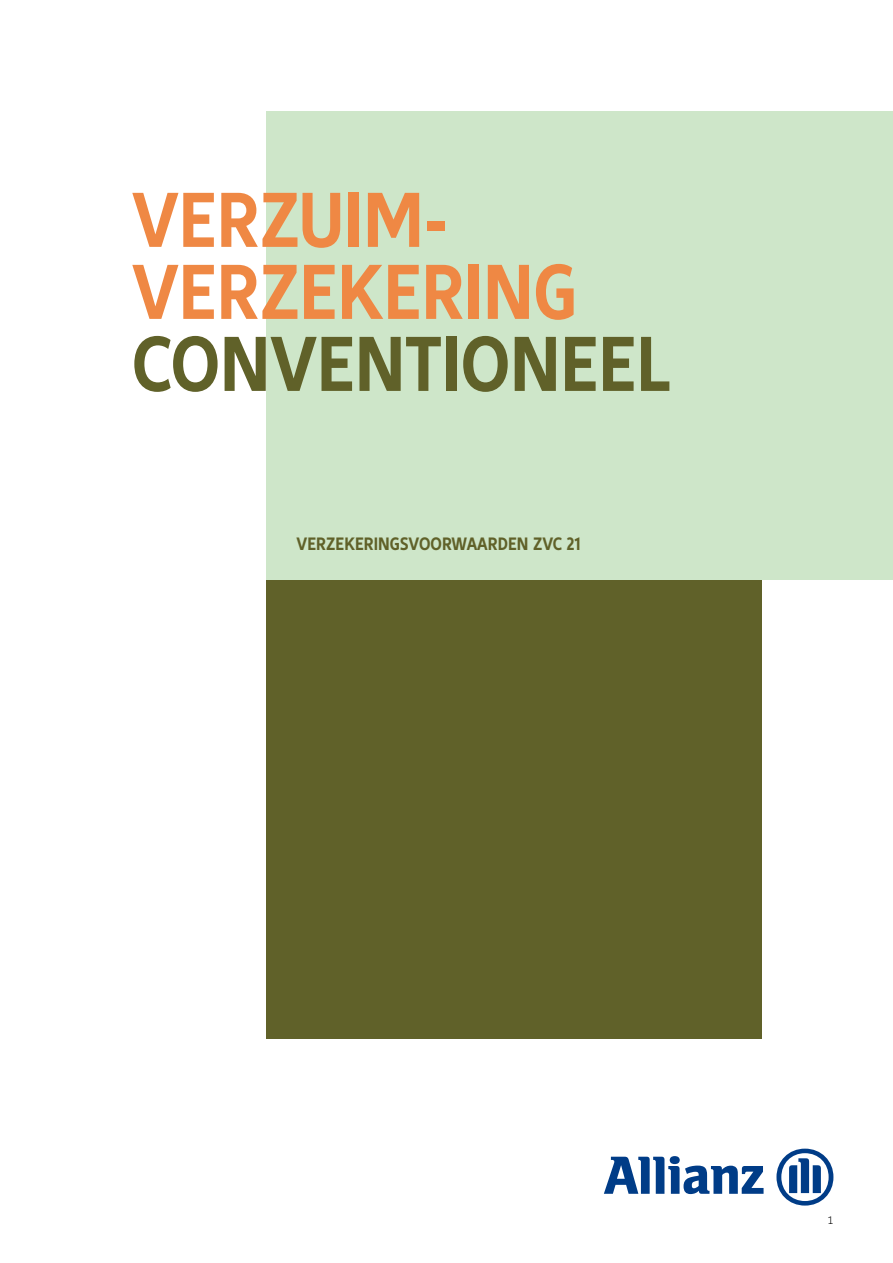
<style>
.page{position:relative;width:893px;height:1263px;background:#fff}
.page>*{position:absolute;margin:0;border:0;box-sizing:border-box;transform-origin:0 0}
.t1{font:700 condensed 81px/72px "Allianz Neo";color:#ef8844}
.t2{font:700 condensed 81px "Allianz Neo";color:#606129}
.t3{font:700 condensed 18.75px "Allianz Neo";color:#606129}
.t4{font:300 11.25px "Allianz Neo";color:#000}
</style>
<div class="page">
<svg style="left:604px;top:1156px;width:159px;height:38px"></svg>
<svg style="left:776px;top:1148px;width:57px;height:57px"></svg>
<div style="left:267px;top:579px;width:495px;height:459px;background:#606129"></div>
<div style="left:267px;top:111px;width:626px;height:468px;background:#cee6c9"></div>
<h1 class="t1" style="left:132px;top:186px;width:446px">VERZUIM-<br>VERZEKERING</h1>
<h1 class="t2" style="left:132px;top:317px;width:540px">CONVENTIONEEL</h1>
<p class="t3" style="left:297px;top:533px;width:286px">VERZEKERINGSVOORWAARDEN ZVC 21</p>
<p class="t4" style="left:827px;top:1214px;width:8px">1</p>
</div>
